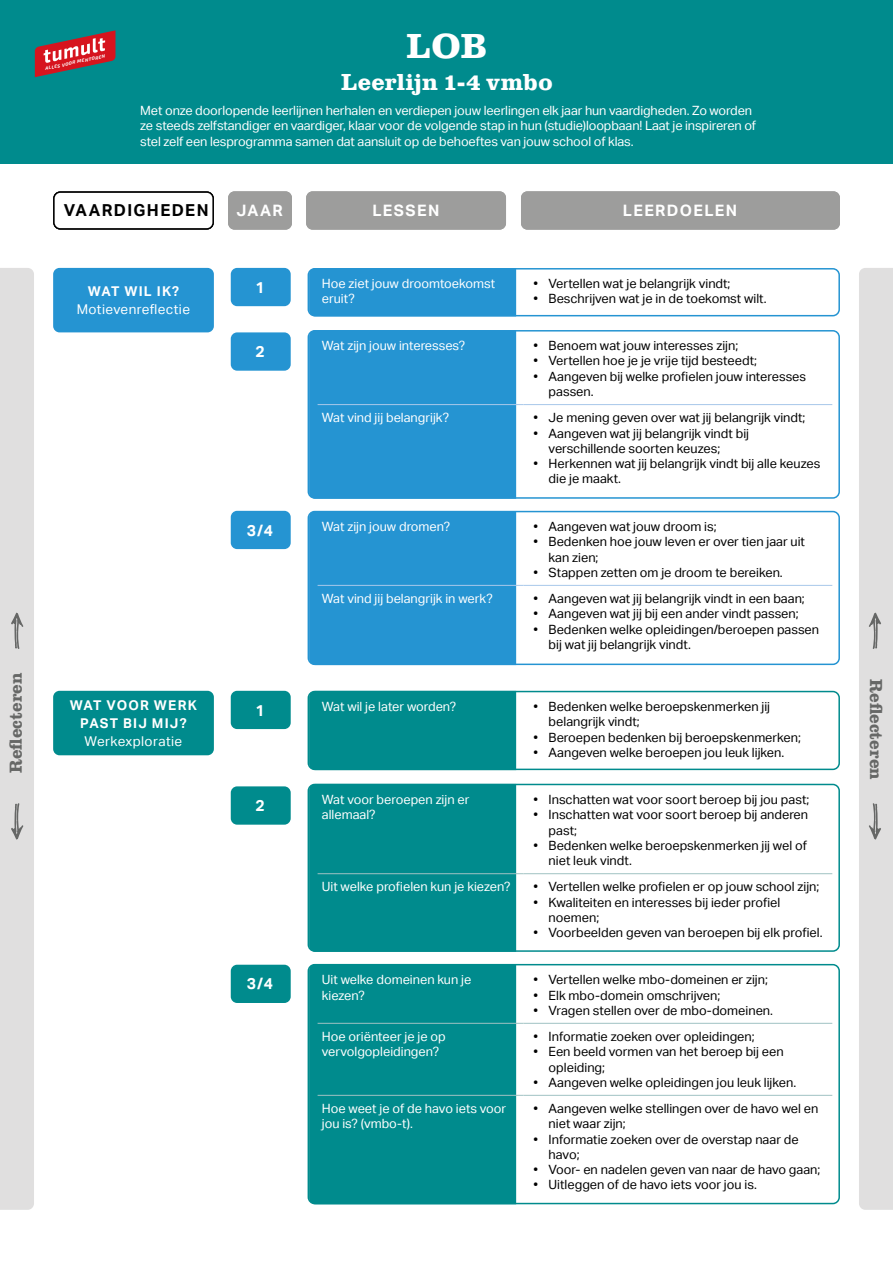
<style>
.page{position:relative;width:893px;height:1263px;background:#fff}
.page>*{position:absolute;margin:0;border:0;box-sizing:border-box;transform-origin:0 0}
.t1{font:700 36px "Clarendon URW";color:#fff}
.t2{font:700 24px "Clarendon URW";letter-spacing:.01em;color:#fff}
.t3{font:700 18px "Clarendon URW";letter-spacing:.005em;color:#666766;scale:.96 1}
.t4{font:700 16.5px "Aktiv Grotesk";letter-spacing:.085em;color:#000}
.t5{font:700 15.75px "Aktiv Grotesk";letter-spacing:.09em;color:#fff}
.t6{font:700 13.5px/18px "Aktiv Grotesk";letter-spacing:.085em;color:#fff;text-align:center}
.t7{font:13.5px "Aktiv Grotesk";letter-spacing:.025em;color:#fff}
.t8{font:12.75px/15.3px "Aktiv Grotesk";color:#000}
.t9{font:12.75px/15.3px "Aktiv Grotesk";letter-spacing:-.01em;color:#fff}
.t10{font:italic 700 4.5px "Exo 2.0";color:#fff;scale:1.06 1}
</style>
<div class="page">
<div style="left:53px;top:191px;width:161px;height:39px;border:2px solid #000;border-radius:6px"></div>
<div style="left:228px;top:191px;width:64px;height:39px;background:#9d9d9c;border-radius:6px"></div>
<div style="left:306px;top:191px;width:200px;height:39px;background:#9d9d9c;border-radius:6px"></div>
<div style="left:521px;top:191px;width:319px;height:39px;background:#9d9d9c;border-radius:6px"></div>
<div style="left:0;top:268px;width:34px;height:942px;background:#e0dfdf"></div>
<div style="left:859px;top:268px;width:34px;height:942px;background:#e0dfdf"></div>
<div style="left:231px;top:268px;width:60px;height:38px;background:#2594d2;border-radius:6px"></div>
<div style="left:231px;top:511px;width:60px;height:38px;background:#2594d2;border-radius:6px"></div>
<div style="left:231px;top:332px;width:60px;height:39px;background:#2594d2;border-radius:6px"></div>
<div style="left:231px;top:691px;width:60px;height:38px;background:#008b8d;border-radius:6px"></div>
<div style="left:231px;top:786px;width:60px;height:39px;background:#008b8d;border-radius:6px"></div>
<div style="left:231px;top:965px;width:60px;height:38px;background:#008b8d;border-radius:6px"></div>
<div style="left:308px;top:268px;width:532px;height:48px;border:2px solid #2594d2;border-radius:6px"></div>
<div style="left:308px;top:330px;width:532px;height:169px;border:2px solid #2594d2;border-radius:6px"></div>
<div style="left:308px;top:511px;width:532px;height:154px;border:2px solid #2594d2;border-radius:6px"></div>
<div style="left:308px;top:691px;width:532px;height:79px;border:2px solid #008b8d;border-radius:6px"></div>
<div style="left:308px;top:784px;width:532px;height:168px;border:2px solid #008b8d;border-radius:6px"></div>
<div style="left:308px;top:964px;width:532px;height:240px;border:2px solid #008b8d;border-radius:6px"></div>
<div style="left:309px;top:268px;width:207px;height:48px;background:#2594d2"></div>
<div style="left:309px;top:330px;width:207px;height:169px;background:#2594d2"></div>
<div style="left:309px;top:511px;width:207px;height:154px;background:#2594d2"></div>
<div style="left:309px;top:691px;width:207px;height:79px;background:#008b8d"></div>
<div style="left:309px;top:784px;width:207px;height:168px;background:#008b8d"></div>
<div style="left:309px;top:964px;width:207px;height:240px;background:#008b8d"></div>
<hr style="left:318px;top:404px;width:205px;height:1px;background:#a8c8ea">
<hr style="left:523px;top:404px;width:309px;height:1px;background:#a8c8ea">
<hr style="left:318px;top:585px;width:205px;height:1px;background:#a8c8ea">
<hr style="left:523px;top:585px;width:309px;height:1px;background:#a8c8ea">
<hr style="left:318px;top:873px;width:205px;height:1px;background:#a0c2c3">
<hr style="left:523px;top:873px;width:309px;height:1px;background:#a0c2c3">
<hr style="left:318px;top:1023px;width:205px;height:1px;background:#a0c2c3">
<hr style="left:523px;top:1023px;width:309px;height:1px;background:#a0c2c3">
<hr style="left:318px;top:1095px;width:205px;height:1px;background:#a0c2c3">
<hr style="left:523px;top:1095px;width:309px;height:1px;background:#a0c2c3">
<div style="left:53px;top:268px;width:161px;height:64px;background:#2594d2;border-radius:6px"></div>
<div style="left:53px;top:691px;width:161px;height:64px;background:#008b8d;border-radius:6px"></div>
<div style="left:0;top:0;width:893px;height:163px;background:#008b8d"></div>
<svg style="left:35px;top:30px;width:80px;height:47px"></svg>
<p class="t10" style="left:45px;top:66px;width:59px;rotate:-12deg">ALLES VOOR MENTOREN</p>
<h1 class="t1" style="left:406px;top:19px;width:82px">LOB</h1>
<h2 class="t2" style="left:341px;top:64px;width:213px">Leerlijn 1-4 vmbo</h2>
<p class="t9" style="left:140px;top:102px;width:617px;line-height:15.8px">Met onze doorlopende leerlijnen herhalen en verdiepen jouw leerlingen elk jaar hun vaardigheden. Zo worden ze steeds zelfstandiger en vaardiger, klaar voor de volgende stap in hun (studie)loopbaan! Laat je inspireren of stel zelf een lesprogramma samen dat aansluit op de behoeftes van jouw school of klas.</p>
<p class="t4" style="left:64px;top:201px;width:146px">VAARDIGHEDEN</p>
<p class="t5" style="left:236px;top:201px;width:48px">JAAR</p>
<p class="t5" style="left:372px;top:201px;width:69px">LESSEN</p>
<p class="t5" style="left:623px;top:201px;width:116px">LEERDOELEN</p>
<p class="t6" style="left:88px;top:282px;width:93px">WAT WIL IK?</p>
<p class="t7" style="left:77px;top:301px;width:115px">Motievenreflectie</p>
<p class="t5" style="left:255px;top:278px;width:11px">1</p>
<p class="t5" style="left:255px;top:342px;width:11px">2</p>
<p class="t5" style="left:247px;top:521px;width:28px">3/4</p>
<p class="t9" style="left:322px;top:276px;width:175px">Hoe ziet jouw droomtoekomst eruit?</p>
<p class="t8" style="left:534px;top:276px;width:198px">• Vertellen wat je belangrijk vindt;</p>
<p class="t8" style="left:534px;top:291px;width:235px">• Beschrijven wat je in de toekomst wilt.</p>
<p class="t9" style="left:322px;top:338px;width:145px">Wat zijn jouw interesses?</p>
<p class="t8" style="left:534px;top:338px;width:206px">• Benoem wat jouw interesses zijn;</p>
<p class="t8" style="left:534px;top:353px;width:225px">• Vertellen hoe je je vrije tijd besteedt;</p>
<p class="t8" style="left:549px;top:369px;width:259px;text-indent:-15px">• Aangeven bij welke profielen jouw interesses passen.</p>
<p class="t9" style="left:322px;top:410px;width:129px">Wat vind jij belangrijk?</p>
<p class="t8" style="left:534px;top:410px;width:273px">• Je mening geven over wat jij belangrijk vindt;</p>
<p class="t8" style="left:549px;top:425px;width:202px;text-indent:-15px">• Aangeven wat jij belangrijk vindt bij verschillende soorten keuzes;</p>
<p class="t8" style="left:549px;top:456px;width:273px;text-indent:-15px">• Herkennen wat jij belangrijk vindt bij alle keuzes die je maakt.</p>
<p class="t9" style="left:322px;top:519px;width:130px">Wat zijn jouw dromen?</p>
<p class="t8" style="left:534px;top:519px;width:184px">• Aangeven wat jouw droom is;</p>
<p class="t8" style="left:549px;top:534px;width:258px;text-indent:-15px">• Bedenken hoe jouw leven er over tien jaar uit kan zien;</p>
<p class="t8" style="left:534px;top:565px;width:251px">• Stappen zetten om je droom te bereiken.</p>
<p class="t9" style="left:322px;top:591px;width:173px">Wat vind jij belangrijk in werk?</p>
<p class="t8" style="left:534px;top:591px;width:273px">• Aangeven wat jij belangrijk vindt in een baan;</p>
<p class="t8" style="left:534px;top:606px;width:267px">• Aangeven wat jij bij een ander vindt passen;</p>
<p class="t8" style="left:549px;top:621px;width:272px;text-indent:-15px">• Bedenken welke opleidingen/beroepen passen bij wat jij belangrijk vindt.</p>
<h3 class="t3" style="left:3px;top:773px;width:106px;rotate:-90deg">Reflecteren</h3>
<h3 class="t3" style="left:889px;top:679px;width:106px;rotate:90deg">Reflecteren</h3>
<p class="t6" style="left:70px;top:696px;width:128px">WAT VOOR WERK<br>PAST BIJ MIJ?</p>
<p class="t7" style="left:85px;top:733px;width:99px">Werkexploratie</p>
<p class="t9" style="left:322px;top:699px;width:136px">Wat wil je later worden?</p>
<p class="t8" style="left:549px;top:699px;width:223px;text-indent:-15px">• Bedenken welke beroepskenmerken jij belangrijk vindt;</p>
<p class="t8" style="left:534px;top:730px;width:269px">• Beroepen bedenken bij beroepskenmerken;</p>
<p class="t8" style="left:534px;top:745px;width:252px">• Aangeven welke beroepen jou leuk lijken.</p>
<p class="t9" style="left:322px;top:792px;width:149px">Wat voor beroepen zijn er allemaal?</p>
<p class="t8" style="left:534px;top:792px;width:277px">• Inschatten wat voor soort beroep bij jou past;</p>
<p class="t5" style="left:255px;top:701px;width:11px">1</p>
<p class="t5" style="left:255px;top:796px;width:11px">2</p>
<p class="t8" style="left:549px;top:807px;width:261px;text-indent:-15px">• Inschatten wat voor soort beroep bij anderen past;</p>
<p class="t8" style="left:549px;top:838px;width:260px;text-indent:-15px">• Bedenken welke beroepskenmerken jij wel of niet leuk vindt.</p>
<p class="t5" style="left:247px;top:975px;width:28px">3/4</p>
<p class="t9" style="left:322px;top:879px;width:190px">Uit welke profielen kun je kiezen?</p>
<p class="t8" style="left:534px;top:879px;width:287px">• Vertellen welke profielen er op jouw school zijn;</p>
<p class="t8" style="left:549px;top:894px;width:233px;text-indent:-15px">• Kwaliteiten en interesses bij ieder profiel noemen;</p>
<p class="t8" style="left:534px;top:925px;width:290px">• Voorbeelden geven van beroepen bij elk profiel.</p>
<p class="t9" style="left:322px;top:972px;width:151px">Uit welke domeinen kun je kiezen?</p>
<p class="t8" style="left:534px;top:972px;width:236px">• Vertellen welke mbo-domeinen er zijn;</p>
<p class="t8" style="left:534px;top:987px;width:188px">• Elk mbo-domein omschrijven;</p>
<p class="t8" style="left:534px;top:1003px;width:241px">• Vragen stellen over de mbo-domeinen.</p>
<p class="t9" style="left:322px;top:1029px;width:125px">Hoe oriënteer je je op vervolgopleidingen?</p>
<p class="t8" style="left:534px;top:1029px;width:223px">• Informatie zoeken over opleidingen;</p>
<p class="t8" style="left:549px;top:1044px;width:237px;text-indent:-15px">• Een beeld vormen van het beroep bij een opleiding;</p>
<p class="t8" style="left:534px;top:1075px;width:264px">• Aangeven welke opleidingen jou leuk lijken.</p>
<p class="t9" style="left:322px;top:1101px;width:186px">Hoe weet je of de havo iets voor jou is? (vmbo-t).</p>
<p class="t8" style="left:549px;top:1101px;width:271px;text-indent:-15px">• Aangeven welke stellingen over de havo wel en niet waar zijn;</p>
<p class="t8" style="left:549px;top:1131px;width:252px;text-indent:-15px">• Informatie zoeken over de overstap naar de havo;</p>
<p class="t8" style="left:534px;top:1162px;width:288px">• Voor- en nadelen geven van naar de havo gaan;</p>
<p class="t8" style="left:534px;top:1177px;width:225px">• Uitleggen of de havo iets voor jou is.</p>
</div>
